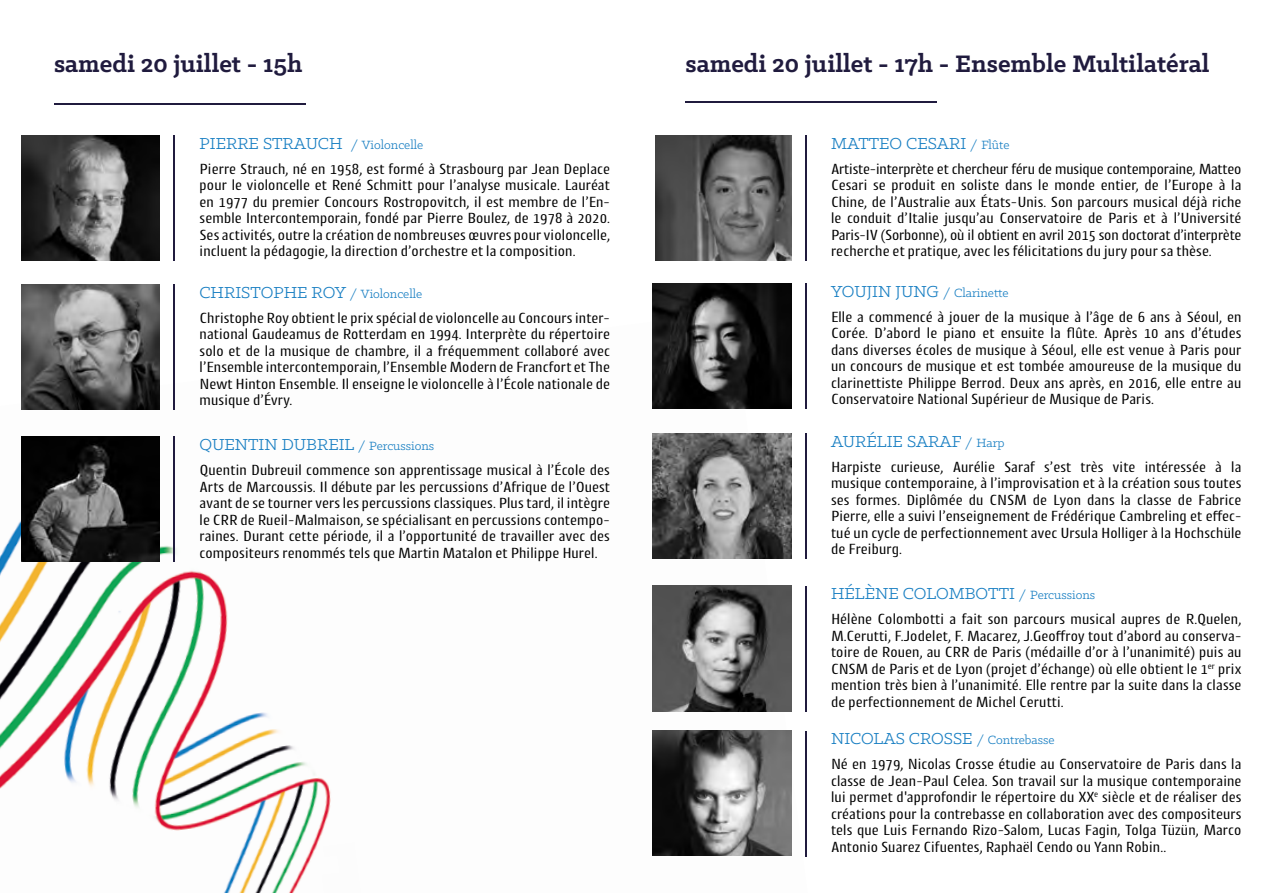
<style>
.page{position:relative;width:1263px;height:893px;background:#fff}
.page>*{position:absolute;margin:0;border:0;box-sizing:border-box;transform-origin:0 0}
.t1{font:700 27px "Klinic Slab";color:#201b3e}
.t2{font:18px "Klinic Slab";color:#177ec2}
.t3{font:15px/16.5px "Cantiga";color:#000;text-align:justify}
.t4{font:13.5px "Klinic Slab";color:#177ec2}
.s1{font-size:13.5px}
.s2{font-size:18px}
</style>
<div class="page">
<img style="left:0;top:311px;width:807px;height:582px">
<hr style="left:805px;top:135px;width:1px;height:126px;background:#201b3e">
<img style="left:656px;top:135px;width:135px;height:125px">
<hr style="left:805px;top:283px;width:1px;height:126px;background:#201b3e">
<img style="left:653px;top:283px;width:138px;height:125px">
<hr style="left:805px;top:433px;width:1px;height:126px;background:#201b3e">
<img style="left:653px;top:433px;width:138px;height:126px">
<hr style="left:174px;top:135px;width:1px;height:126px;background:#201b3e">
<img style="left:21px;top:135px;width:139px;height:125px">
<hr style="left:174px;top:284px;width:1px;height:126px;background:#201b3e">
<img style="left:21px;top:284px;width:139px;height:125px">
<hr style="left:174px;top:437px;width:1px;height:125px;background:#201b3e">
<img style="left:21px;top:437px;width:139px;height:125px">
<hr style="left:54px;top:103px;width:251px;height:1px;background:#201b3e">
<hr style="left:685px;top:101px;width:251px;height:1px;background:#201b3e">
<hr style="left:805px;top:586px;width:1px;height:126px;background:#201b3e">
<img style="left:653px;top:586px;width:138px;height:125px">
<hr style="left:805px;top:731px;width:1px;height:125px;background:#201b3e">
<img style="left:653px;top:731px;width:138px;height:125px">
<h1 class="t1" style="left:54px;top:46px;width:250px">samedi 20 juillet - 15h</h1>
<p class="t2" style="left:200px;top:132px;width:225px">PIERRE STRAUCH <span class="s1">/ Violoncelle</span></p>
<p class="t3" style="left:200px;top:160px;width:412px">Pierre Strauch, né en 1958, est formé à Strasbourg par Jean Deplace pour le violoncelle et René Schmitt pour l’analyse musicale. Lauréat en 1977 du premier Concours Rostropovitch, il est membre de l’En&shy;semble Intercontemporain, fondé par Pierre Boulez, de 1978 à 2020.<br>Ses activités, outre la création de nombreuses œuvres pour violoncelle, incluent la pédagogie, la direction d’orchestre et la composition.</p>
<p class="t2" style="left:200px;top:281px;width:224px">CHRISTOPHE ROY <span class="s1">/ Violoncelle</span></p>
<p class="t3" style="left:200px;top:309px;width:412px">Christophe Roy obtient le prix spécial de violoncelle au Concours inter&shy;national Gaudeamus de Rotterdam en 1994. Interprète du répertoire solo et de la musique de chambre, il a fréquemment collaboré avec l’Ensemble intercontemporain, l’Ensemble Modern de Francfort et The Newt Hinton Ensemble. Il enseigne le violoncelle à l’École nationale de musique d’Évry.</p>
<p class="t2" style="left:200px;top:433px;width:236px">QUENTIN DUBREIL <span class="s1">/ Percussions</span></p>
<p class="t3" style="left:200px;top:461px;width:412px">Quentin Dubreuil commence son apprentissage musical à l’École des Arts de Marcoussis. Il débute par les percussions d’Afrique de l’Ouest avant de se tourner vers les percussions classiques. Plus tard, il intègre le CRR de Rueil-Malmaison, se spécialisant en percussions contempo&shy;raines. Durant cette période, il a l’opportunité de travailler avec des compositeurs renommés tels que Martin Matalon et Philippe Hurel.</p>
<h1 class="t1" style="left:685px;top:46px;width:526px">samedi 20 juillet - 17h - Ensemble Multilatéral</h1>
<p class="t2" style="left:831px;top:132px;width:180px">MATTEO CESARI <span class="s1">/ Flûte</span></p>
<p class="t3" style="left:831px;top:160px;width:412px">Artiste-interprète et chercheur féru de musique contemporaine, Matteo Cesari se produit en soliste dans le monde entier, de l’Europe à la Chine, de l’Australie aux États-Unis. Son parcours musical déjà riche le conduit d’Italie jusqu’au Conservatoire de Paris et à l’Université Paris-IV (Sorbonne), où il obtient en avril 2015 son doctorat d’interprète recherche et pratique, avec les félicitations du jury pour sa thèse.</p>
<p class="t4" style="left:831px;top:284px;width:179px"><span class="s2">YOUJIN JUNG</span> / Clarinette</p>
<p class="t3" style="left:831px;top:308px;width:412px">Elle a commencé à jouer de la musique à l’âge de 6 ans à Séoul, en Corée. D’abord le piano et ensuite la flûte. Après 10 ans d’études dans diverses écoles de musique à Séoul, elle est venue à Paris pour un concours de musique et est tombée amoureuse de la musique du clarinettiste Philippe Berrod. Deux ans après, en 2016, elle entre au Conservatoire National Supérieur de Musique de Paris.</p>
<p class="t2" style="left:831px;top:430px;width:175px">AURÉLIE SARAF <span class="s1">/ Harp</span></p>
<p class="t3" style="left:831px;top:458px;width:412px">Harpiste curieuse, Aurélie Saraf s’est très vite intéressée à la musique contemporaine, à l’improvisation et à la création sous toutes ses formes. Diplômée du CNSM de Lyon dans la classe de Fabrice Pierre, elle a suivi l’enseignement de Frédérique Cambreling et effec&shy;tué un cycle de perfectionnement avec Ursula Holliger à la Hochschüle de Freiburg.</p>
<p class="t2" style="left:831px;top:582px;width:266px">HÉLÈNE COLOMBOTTI <span class="s1">/ Percussions</span></p>
<p class="t3" style="left:831px;top:611px;width:412px">Hélène Colombotti a fait son parcours musical aupres de R.Quelen, M.Cerutti, F.Jodelet, F. Macarez, J.Geoffroy tout d’abord au conserva&shy;toire de Rouen, au CRR de Paris (médaille d’or à l’unanimité) puis au CNSM de Paris et de Lyon (projet d’échange) où elle obtient le 1<sup>er</sup> prix mention très bien à l’unanimité. Elle rentre par la suite dans la classe de perfectionnement de Michel Cerutti.</p>
<p class="t2" style="left:831px;top:727px;width:225px">NICOLAS CROSSE <span class="s1">/ Contrebasse</span></p>
<p class="t3" style="left:831px;top:755px;width:412px">Né en 1979, Nicolas Crosse étudie au Conservatoire de Paris dans la classe de Jean-Paul Celea. Son travail sur la musique contemporaine lui permet d'approfondir le répertoire du XX<sup>e</sup> siècle et de réaliser des créations pour la contrebasse en collaboration avec des compositeurs tels que Luis Fernando Rizo-Salom, Lucas Fagin, Tolga Tüzün, Marco Antonio Suarez Cifuentes, Raphaël Cendo ou Yann Robin..</p>
</div>
